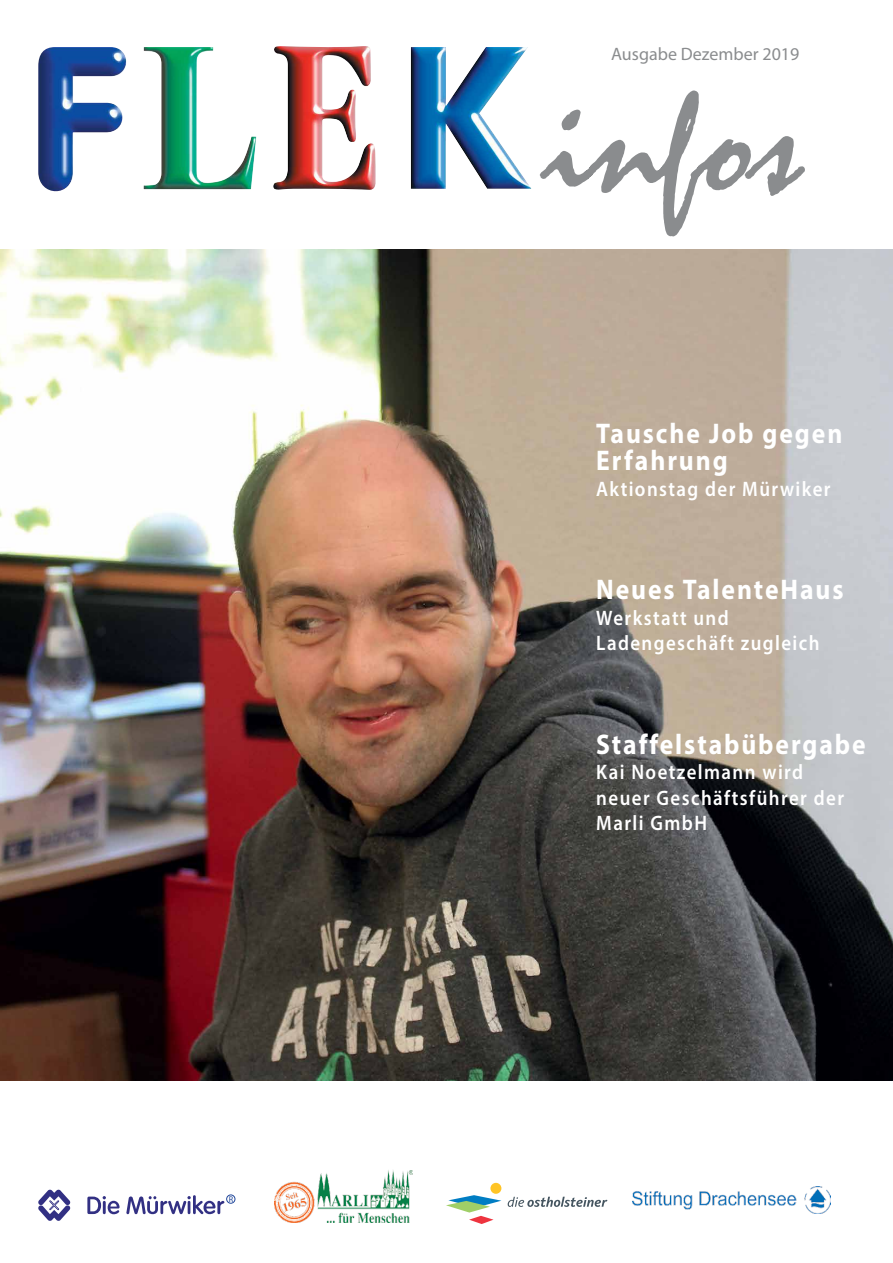
<style>
.page{position:relative;width:893px;height:1263px;background:#fff}
.page>*{position:absolute;margin:0;border:0;box-sizing:border-box;transform-origin:0 0}
.t1{font:700 28.5px/27px "Myriad Pro";letter-spacing:.075em;color:#fff;scale:.9 1}
.t2{font:600 21px/25.5px "Myriad Pro";letter-spacing:.075em;color:#fff;scale:.9 1}
.t3{font:18px "Myriad Pro";color:#8a8c8e}
.t4{font:8.4px "Myriad";color:#22489b}
</style>
<div class="page">
<img style="left:38px;top:46px;width:493px;height:146px">
<svg style="left:540px;top:91px;width:265px;height:145px"></svg>
<img style="left:632px;top:1187px;width:198px;height:26px">
<svg style="left:126px;top:1195px;width:98px;height:19px"></svg>
<svg style="left:87px;top:1196px;width:33px;height:18px"></svg>
<svg style="left:38px;top:1190px;width:32px;height:31px"></svg>
<div style="left:226px;top:1195px;width:9px;height:8px;border:1px solid #22489b;border-radius:50%"></div>
<img style="left:275px;top:1170px;width:138px;height:52px">
<svg style="left:508px;top:1197px;width:99px;height:10px"></svg>
<svg style="left:446px;top:1195px;width:55px;height:29px"></svg>
<div style="left:490px;top:1183px;width:11px;height:11px;background:#ffc425;border-radius:50%"></div>
<img style="left:0;top:250px;width:893px;height:831px">
<p class="t4" style="left:229px;top:1195px;width:6px">R</p>
<p class="t3" style="left:611px;top:43px;width:190px">Ausgabe Dezember 2019</p>
<h1 class="t1" style="left:596px;top:419px;width:275px">Tausche Job gegen<br>Erfahrung</h1>
<p class="t2" style="left:596px;top:476px;width:262px">Aktionstag der Mürwiker</p>
<h1 class="t1" style="left:596px;top:575px;width:276px">Neues TalenteHaus</h1>
<p class="t2" style="left:596px;top:605px;width:250px">Werkstatt und<br>Ladengeschäft zugleich</p>
<h1 class="t1" style="left:596px;top:730px;width:301px">Staffelstabübergabe</h1>
<p class="t2" style="left:596px;top:759px;width:277px">Kai Noetzelmann wird neuer Geschäftsführer der<br>Marli GmbH</p>
</div>
